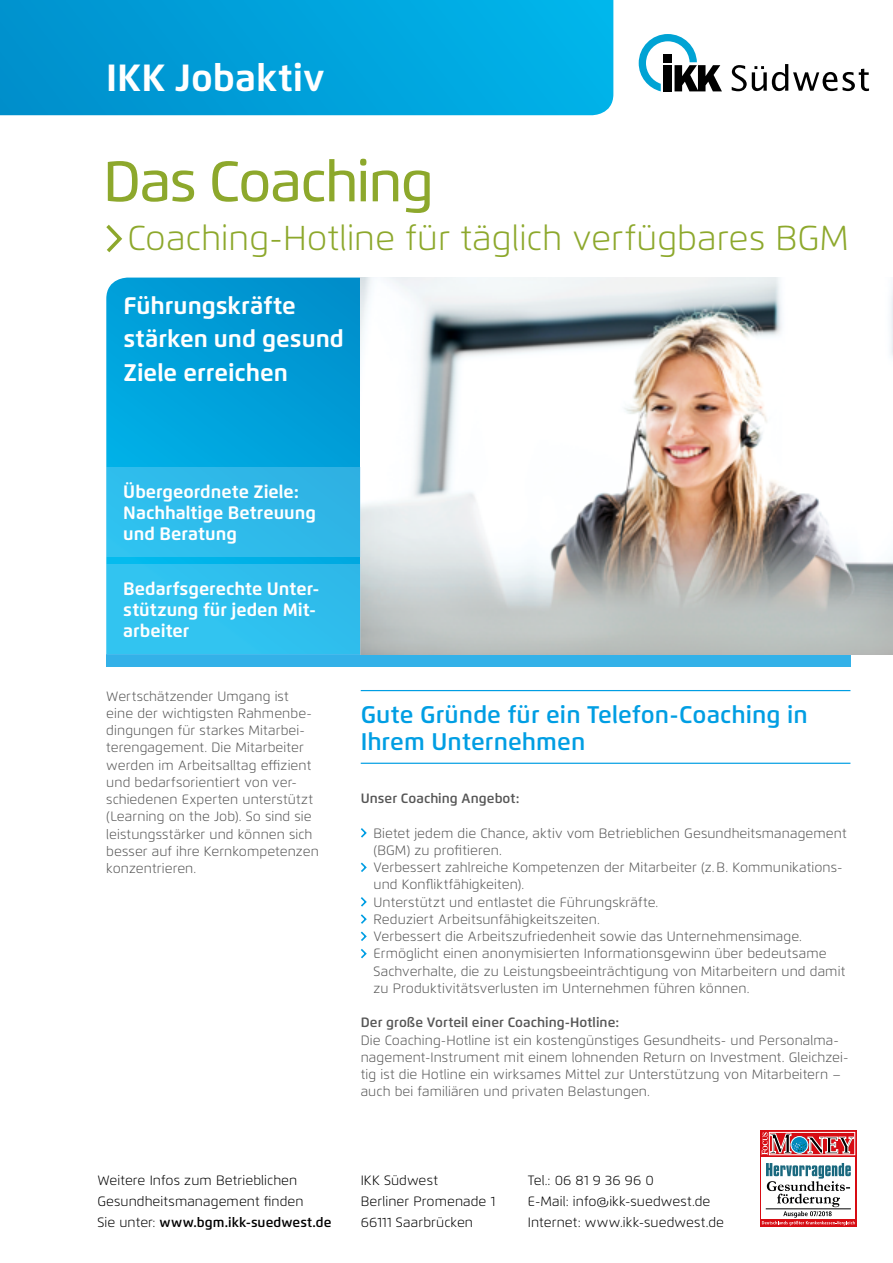
<style>
.page{position:relative;width:893px;height:1263px;background:#fff}
.page>*{position:absolute;margin:0;border:0;box-sizing:border-box;transform-origin:0 0}
.t1{font:500 57px "Flexo";letter-spacing:-.03em;color:#8da82c}
.t2{font:700 37.8px "Flexo";color:#fff}
.t3{font:300 34.5px "Flexo";color:#8da82c}
.t4{font:600 24px/27px "Flexo";letter-spacing:.005em;color:#009ee3}
.t5{font:700 24px/33.6px "Flexo";color:#fff}
.t6{font:700 18px/21px "Flexo";color:#fff}
.t7{font:300 13.5px/17.2px "Flexo";letter-spacing:.005em;color:#565656}
.t8{font:300 13.5px/21px "Flexo";letter-spacing:.005em;color:#000}
.t9{font:600 13.5px "Flexo";letter-spacing:.005em;color:#565656}
.s1{font-weight:600}
</style>
<div class="page">
<svg style="left:0;top:0;width:613px;height:115px;background:#00a2db"></svg>
<svg style="left:732px;top:64px;width:137px;height:27px"></svg>
<svg style="left:639px;top:34px;width:83px;height:57px"></svg>
<div style="left:760px;top:1130px;width:96px;height:96px;background:linear-gradient(to right,#d70c13,#d70c13)"></div>
<div style="left:762px;top:1157px;width:93px;height:68px;background:#fff"></div>
<svg style="left:761px;top:1131px;width:95px;height:25px"></svg>
<svg style="left:762px;top:1132px;width:93px;height:23px;background:#b9686e"></svg>
<div style="left:791px;top:1136px;width:17px;height:17px;border:1px solid #fff;border-radius:50%"></div>
<div style="left:761px;top:1219px;width:95px;height:7px;background:#d70c13"></div>
<svg style="left:762px;top:1163px;width:93px;height:62px"></svg>
<svg style="left:106px;top:278px;width:255px;height:376px;background:#019fd9"></svg>
<div style="left:106px;top:654px;width:744px;height:13px;background:#33b1e8"></div>
<svg style="left:360px;top:828px;width:7px;height:10px"></svg>
<svg style="left:360px;top:862px;width:7px;height:10px"></svg>
<svg style="left:360px;top:897px;width:7px;height:62px"></svg>
<img style="left:361px;top:278px;width:532px;height:376px">
<svg style="left:106px;top:224px;width:17px;height:29px"></svg>
<hr style="left:361px;top:690px;width:489px;height:1px;background:#009ee3">
<hr style="left:361px;top:763px;width:489px;height:1px;background:#009ee3">
<div style="left:107px;top:467px;width:254px;height:90px;background:#2fbae9"></div>
<div style="left:107px;top:564px;width:254px;height:90px;background:#2fc1ef"></div>
<h2 class="t2" style="left:106px;top:55px;width:220px">IKK Jobaktiv</h2>
<h1 class="t1" style="left:103px;top:147px;width:332px">Das Coaching</h1>
<h3 class="t3" style="left:127px;top:217px;width:723px">Coaching-Hotline für täglich verfügbares BGM</h3>
<h3 class="t5" style="left:124px;top:288px;width:222px">Führungskräfte stärken und gesund<br>Ziele erreichen</h3>
<h3 class="t6" style="left:123px;top:481px;width:194px">Übergeordnete Ziele:<br>Nachhaltige Betreuung und Beratung</h3>
<h3 class="t6" style="left:123px;top:578px;width:198px">Bedarfsgerechte Unter&shy;stützung für jeden Mit&shy;arbeiter</h3>
<p class="t7" style="left:106px;top:687px;width:214px">Wertschätzender Umgang ist eine der wichtigsten Rahmenbe&shy;dingungen für starkes Mitarbei&shy;terengagement. Die Mitarbeiter werden im Arbeitsalltag effizient und bedarfsorientiert von ver&shy;schiedenen Experten unterstützt (Learning on the Job). So sind sie leistungsstärker und können sich besser auf ihre Kernkompetenzen konzentrieren.</p>
<h3 class="t4" style="left:361px;top:701px;width:448px">Gute Gründe für ein Telefon-Coaching in<br>Ihrem Unternehmen</h3>
<p class="t9" style="left:361px;top:790px;width:160px">Unser Coaching Angebot:</p>
<p class="t7" style="left:373px;top:824px;width:475px">Bietet jedem die Chance, aktiv vom Betrieblichen Gesundheitsmanagement (BGM) zu profitieren.<br>Verbessert zahlreiche Kompetenzen der Mitarbeiter (z.B. Kommunikations&shy;und Konfliktfähigkeiten).<br>Unterstützt und entlastet die Führungskräfte.<br>Reduziert Arbeitsunfähigkeitszeiten.<br>Verbessert die Arbeitszufriedenheit sowie das Unternehmensimage.<br>Ermöglicht einen anonymisierten Informationsgewinn über bedeutsame Sachverhalte, die zu Leistungsbeeinträchtigung von Mitarbeitern und damit zu Produktivitätsverlusten im Unternehmen führen können.</p>
<p class="t9" style="left:361px;top:1014px;width:260px">Der große Vorteil einer Coaching-Hotline:</p>
<p class="t7" style="left:361px;top:1031px;width:489px">Die Coaching-Hotline ist ein kostengünstiges Gesundheits- und Personalma&shy;nagement-Instrument mit einem lohnenden Return on Investment. Gleichzei&shy;tig ist die Hotline ein wirksames Mittel zur Unterstützung von Mitarbeitern – auch bei familiären und privaten Belastungen.</p>
<p class="t8" style="left:97px;top:1170px;width:236px">Weitere Infos zum Betrieblichen<br>Gesundheitsmanagement finden<br>Sie unter: <span class="s1">www.bgm.ikk-suedwest.de</span></p>
<p class="t8" style="left:528px;top:1169px;width:198px">Tel.: 06 81 9 36 96 0<br>E-Mail: info@ikk-suedwest.de<br>Internet: www.ikk-suedwest.de</p>
<p class="t8" style="left:361px;top:1169px;width:136px">IKK Südwest<br>Berliner Promenade 1<br>66111 Saarbrücken</p>
</div>
